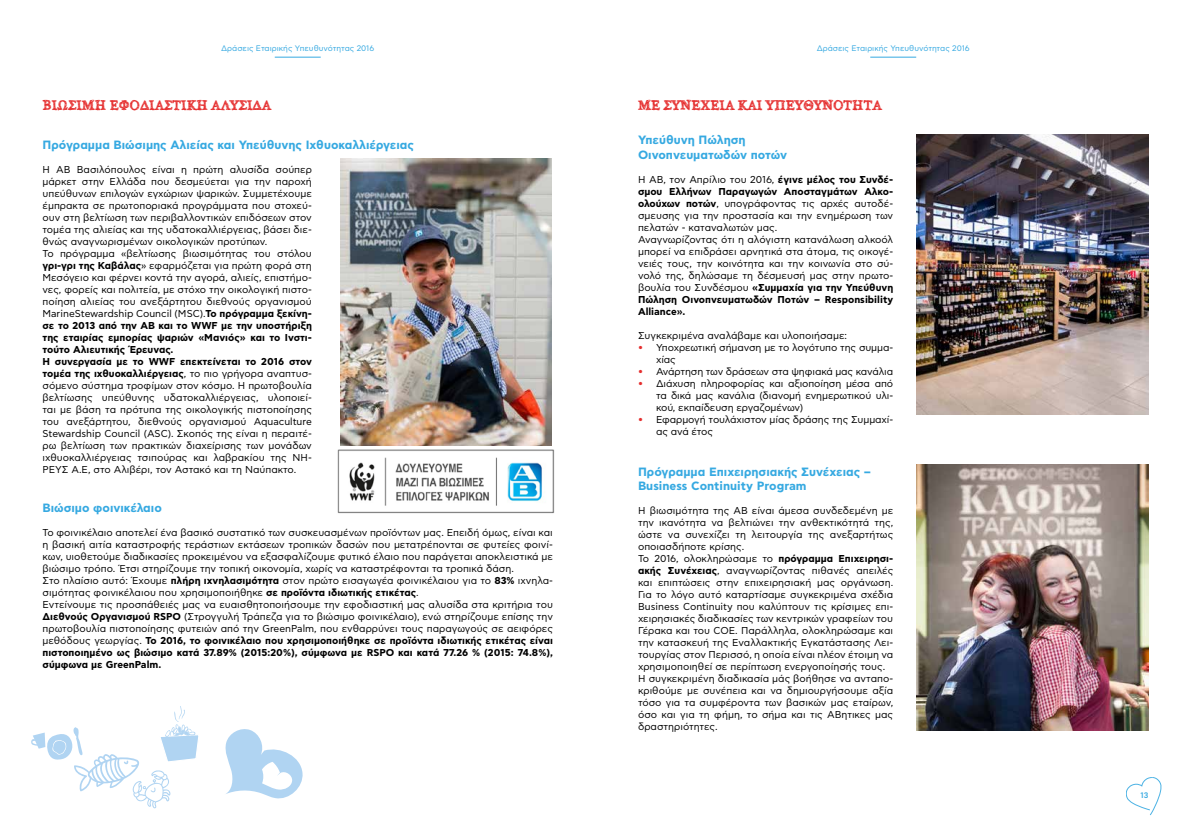
<style>
.page{position:relative;width:1191px;height:823px;background:#fff}
.page>*{position:absolute;margin:0;border:0;box-sizing:border-box;transform-origin:0 0}
.t1{font:14px "Alabama";color:#e52e2e}
.t2{font:700 12px/14.4px "CF Asty Std";color:#36a9e1}
.t3{font:10px/12px "CF Asty Std";color:#000}
.t4{font:8px "CF Asty Std";color:#36a9e1}
.t5{font:500 8px "CF Asty Std";color:#36a9e1}
.s1{font-weight:700}
.s2{color:#e52e2e}
</style>
<div class="page">
<svg style="left:1126px;top:777px;width:35px;height:39px"></svg>
<img style="left:340px;top:158px;width:211px;height:288px">
<img style="left:916px;top:464px;width:232px;height:266px">
<img style="left:916px;top:134px;width:232px;height:280px">
<img style="left:337px;top:449px;width:218px;height:65px">
<svg style="left:225px;top:729px;width:78px;height:70px"></svg>
<svg style="left:31px;top:706px;width:168px;height:102px"></svg>
<hr style="left:870px;top:57px;width:46px;height:1px;background:#36a9e1">
<hr style="left:275px;top:57px;width:46px;height:1px;background:#36a9e1">
<p class="t4" style="left:221px;top:44px;width:155px">Δράσεις Εταιρικής Yπευθυνότητας 2016</p>
<p class="t4" style="left:816px;top:44px;width:155px">Δράσεις Εταιρικής Yπευθυνότητας 2016</p>
<h1 class="t1" style="left:43px;top:97px;width:230px">ΒΙΏΣΙΜΗ ΕΦΟΔΙΑΣΤΙΚΉ ΑΛΥΣΊΔΑ</h1>
<p class="t2" style="left:43px;top:138px;width:373px">Πρόγραμμα Βιώσιμης Αλιείας και Υπεύθυνης Ιχθυοκαλλιέργειας</p>
<p class="t3" style="left:43px;top:163px;width:271px">Η ΑΒ Βασιλόπουλος είναι η πρώτη αλυσίδα σούπερ μάρκετ στην Ελλάδα που δεσμεύεται για την παροχή υπεύθυνων επιλογών εγχώριων ψαρικών. Συμμετέχουμε έμπρακτα σε πρωτοποριακά προγράμματα που στοχεύ&shy;ουν στη βελτίωση των περιβαλλοντικών επιδόσεων στον τομέα της αλιείας και της υδατοκαλλιέργειας, βάσει διε&shy;θνώς αναγνωρισμένων οικολογικών προτύπων.<br>Το πρόγραμμα «βελτίωσης βιωσιμότητας του στόλου <span class="s1">γρι-γρι της Καβάλας</span>» εφαρμόζεται για πρώτη φορά στη Μεσόγειο και φέρνει κοντά την αγορά, αλιείς, επιστήμο&shy;νες, φορείς και πολιτεία, με στόχο την οικολογική πιστο&shy;ποίηση αλιείας του ανεξάρτητου διεθνούς οργανισμού MarineStewardship Council (MSC).<span class="s1">Το πρόγραμμα ξεκίνη&shy;σε το 2013 από την ΑΒ και το WWF με την υποστήριξη της εταιρίας εμπορίας ψαριών «Μανιός» και το Ινστι&shy;τούτο Αλιευτικής Έρευνας.<br>Η συνεργασία με το WWF επεκτείνεται το 2016 στον τομέα της ιχθυοκαλλιέργειας</span>, το πιο γρήγορα αναπτυσ&shy;σόμενο σύστημα τροφίμων στον κόσμο. Η πρωτοβουλία βελτίωσης υπεύθυνης υδατοκαλλιέργειας, υλοποιεί&shy;ται με βάση τα πρότυπα της οικολογικής πιστοποίησης του ανεξάρτητου, διεθνούς οργανισμού Aquaculture Stewardship Council (ASC). Σκοπός της είναι η περαιτέ&shy;ρω βελτίωση των πρακτικών διαχείρισης των μονάδων ιχθυοκαλλιέργειας τσιπούρας και λαβρακίου της ΝΗ-ΡΕΥΣ Α.Ε, στο Αλιβέρι, τον Αστακό και τη Ναύπακτο.</p>
<p class="t2" style="left:43px;top:500px;width:121px">Βιώσιμο φοινικέλαιο</p>
<p class="t3" style="left:43px;top:526px;width:512px">Το φοινικέλαιο αποτελεί ένα βασικό συστατικό των συσκευασμένων προϊόντων μας. Επειδή όμως, είναι και η βασική αιτία καταστροφής τεράστιων εκτάσεων τροπικών δασών που μετατρέπονται σε φυτείες φοινί&shy;κων, υιοθετούμε διαδικασίες προκειμένου να εξασφαλίζουμε φυτικό έλαιο που παράγεται αποκλειστικά με βιώσιμο τρόπο. Έτσι στηρίζουμε την τοπική οικονομία, χωρίς να καταστρέφονται τα τροπικά δάση.<br>Στο πλαίσιο αυτό: Έχουμε <span class="s1">πλήρη ιχνηλασιμότητα</span> στον πρώτο εισαγωγέα φοινικέλαιου για το <span class="s1">83%</span> ιχνηλα&shy;σιμότητας φοινικέλαιου που χρησιμοποιήθηκε <span class="s1">σε προϊόντα ιδιωτικής ετικέτας</span>.<br>Εντείνουμε τις προσπάθειές μας να ευαισθητοποιήσουμε την εφοδιαστική μας αλυσίδα στα κριτήρια του <span class="s1">Διεθνούς Οργανισμού RSPO</span> (Στρογγυλή Τράπεζα για το βιώσιμο φοινικέλαιο), ενώ στηρίζουμε επίσης την πρωτοβουλία πιστοποίησης φυτειών από την GreenPalm, που ενθαρρύνει τους παραγωγούς σε αειφόρες μεθόδους γεωργίας. <span class="s1">Το 2016, το φοινικέλαιο που χρησιμοποιήθηκε σε προϊόντα ιδιωτικής ετικέτας είναι πιστοποιημένο ως βιώσιμο κατά 37.89% (2015:20%), σύμφωνα με RSPO και κατά 77.26 % (2015: 74.8%), σύμφωνα με GreenPalm.</span></p>
<h1 class="t1" style="left:638px;top:97px;width:245px">ΜΕ ΣΥΝΈΧΕΙΑ ΚΑΙ ΥΠΕΥΘΥΝΌΤΗΤΑ</h1>
<p class="t2" style="left:638px;top:133px;width:150px">Υπεύθυνη Πώληση<br>Οινοπνευματωδών ποτών</p>
<p class="t3" style="left:638px;top:173px;width:257px">Η ΑΒ, τον Απρίλιο του 2016, <span class="s1">έγινε μέλος του Συνδέ&shy;σμου Ελλήνων Παραγωγών Αποσταγμάτων Αλκο&shy;ολούχων ποτών</span>, υπογράφοντας τις αρχές αυτοδέ&shy;σμευσης για την προστασία και την ενημέρωση των πελατών - καταναλωτών μας.<br>Αναγνωρίζοντας ότι η αλόγιστη κατανάλωση αλκοόλ μπορεί να επιδράσει αρνητικά στα άτομα, τις οικογέ&shy;νειές τους, την κοινότητα και την κοινωνία στο σύ&shy;νολό της, δηλώσαμε τη δέσμευσή μας στην πρωτο&shy;βουλία του Συνδέσμου <span class="s1">«Συμμαχία για την Υπεύθυνη Πώληση Οινοπνευματωδών Ποτών – Responsibility Alliance».</span></p>
<p class="t3" style="left:638px;top:329px;width:210px">Συγκεκριμένα αναλάβαμε και υλοποιήσαμε:</p>
<p class="t3" style="left:656px;top:341px;width:239px;text-indent:-18px"><span class="s2">•</span> Υποχρεωτική σήμανση με το λογότυπο της συμμα&shy;χίας</p>
<p class="t3" style="left:638px;top:365px;width:257px"><span class="s2">•</span> Ανάρτηση των δράσεων στα ψηφιακά μας κανάλια</p>
<p class="t3" style="left:656px;top:377px;width:239px;text-align:justify;text-indent:-18px"><span class="s2">•</span> Διάχυση πληροφορίας και αξιοποίηση μέσα από τα δικά μας κανάλια (διανομή ενημερωτικού υλι&shy;κού, εκπαίδευση εργαζομένων)</p>
<p class="t3" style="left:656px;top:413px;width:239px;text-indent:-18px"><span class="s2">•</span> Εφαρμογή τουλάχιστον μίας δράσης της Συμμαχί&shy;ας ανά έτος</p>
<p class="t2" style="left:638px;top:465px;width:235px">Πρόγραμμα Επιχειρησιακής Συνέχειας –<br>Business Continuity Program</p>
<p class="t3" style="left:638px;top:505px;width:257px">Η βιωσιμότητα της ΑΒ είναι άμεσα συνδεδεμένη με την ικανότητα να βελτιώνει την ανθεκτικότητά της, ώστε να συνεχίζει τη λειτουργία της ανεξαρτήτως οποιασδήποτε κρίσης.<br>Το 2016, ολοκληρώσαμε το <span class="s1">πρόγραμμα Επιχειρησι&shy;ακής Συνέχειας</span>, αναγνωρίζοντας πιθανές απειλές και επιπτώσεις στην επιχειρησιακή μας οργάνωση.<br>Για το λόγο αυτό καταρτίσαμε συγκεκριμένα σχέδια Business Continuity που καλύπτουν τις κρίσιμες επι&shy;χειρησιακές διαδικασίες των κεντρικών γραφείων του Γέρακα και του COE. Παράλληλα, ολοκληρώσαμε και την κατασκευή της Εναλλακτικής Εγκατάστασης Λει&shy;τουργίας στον Περισσό, η οποία είναι πλέον έτοιμη να χρησιμοποιηθεί σε περίπτωση ενεργοποίησής τους.<br>Η συγκεκριμένη διαδικασία μάς βοήθησε να ανταπο&shy;κριθούμε με συνέπεια και να δημιουργήσουμε αξία τόσο για τα συμφέροντα των βασικών μας εταίρων, όσο και για τη φήμη, το σήμα και τις ΑΒητικες μας δραστηριότητες.</p>
<p class="t5" style="left:1140px;top:790px;width:9px">13</p>
</div>
